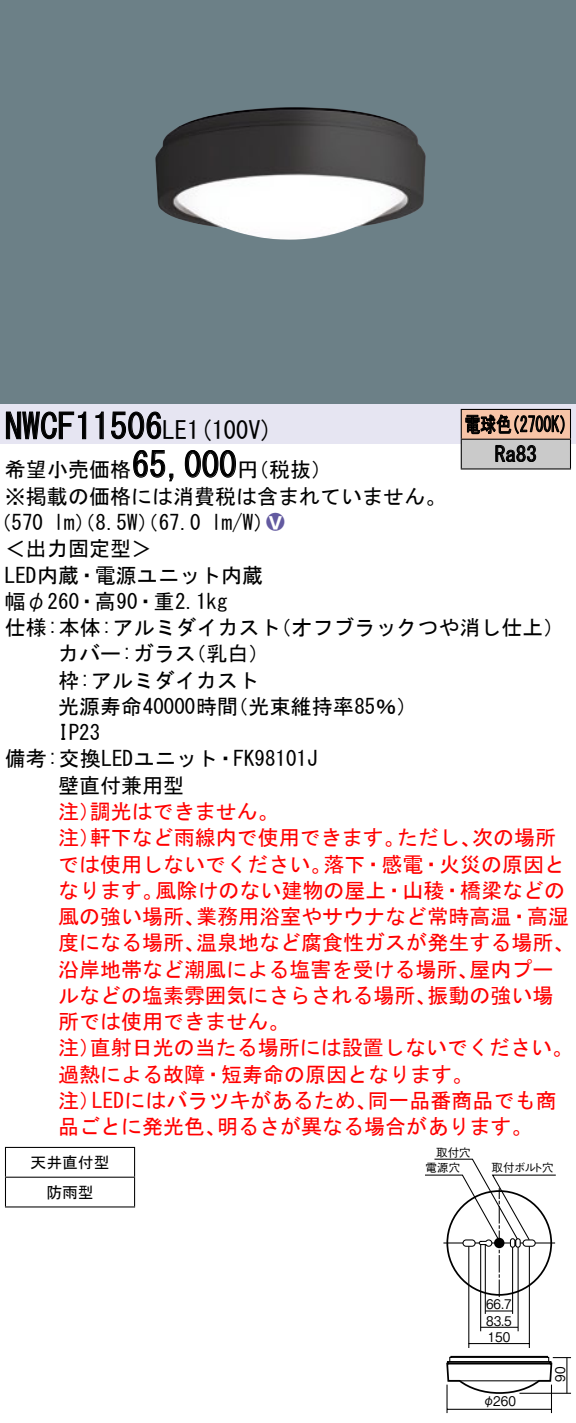
<style>
.page{position:relative;width:576px;height:1423px;background:#fff}
.page>*{position:absolute;margin:0;border:0;box-sizing:border-box;transform-origin:0 0}
.t1{font:35px "MS Gothic";color:#000}
.t2{font:24.5px "MS Gothic";color:#000}
.t3{font:21px/26.2px "MS Gothic";color:#f00}
.t4{font:21px/26.2px "MS Gothic";color:#000}
.t5{font:21px/29.8px "MS Gothic";color:#000;scale:.75 1}
.t6{font:21px "Ford Classification 1";color:#635aa0}
.t7{font:15.75px/29.8px "MS Gothic";color:#000;text-align:center}
.t8{font:13.3px "Gothic BBB Pro Medium 90 pv RKSJ H";color:#000;scale:.9 1}
.t9{font:11.55px "Gothic BBB Pro Medium 90 pv RKSJ H";color:#000}
.s1{color:#fff}
</style>
<div class="page">
<div style="left:0;top:0;width:575px;height:404px;background:#6c8087"></div>
<img style="left:155px;top:107px;width:270px;height:133px">
<div style="left:0;top:404px;width:575px;height:40px;background:#e6e5f2"></div>
<svg style="left:6px;top:411px;width:81px;height:29px"></svg>
<svg style="left:95px;top:411px;width:9px;height:29px"></svg>
<svg style="left:111px;top:411px;width:51px;height:29px"></svg>
<svg style="left:133px;top:450px;width:41px;height:32px"></svg>
<svg style="left:184px;top:450px;width:52px;height:28px"></svg>
<hr style="left:5px;top:1147px;width:130px;height:1px;background:#000">
<hr style="left:5px;top:1176px;width:130px;height:2px;background:#000">
<svg style="left:5px;top:1148px;width:1px;height:58px"></svg>
<svg style="left:134px;top:1148px;width:1px;height:58px"></svg>
<hr style="left:5px;top:1206px;width:130px;height:1px;background:#000">
<div style="left:461px;top:409px;width:109px;height:30px;background:#f7c4a7"></div>
<div style="left:461px;top:439px;width:109px;height:30px;background:#cacaca"></div>
<hr style="left:460px;top:409px;width:110px;height:1px;background:#000">
<hr style="left:569px;top:410px;width:2px;height:29px;background:#000">
<hr style="left:460px;top:439px;width:110px;height:1px;background:#000">
<hr style="left:569px;top:440px;width:2px;height:28px;background:#000">
<hr style="left:460px;top:468px;width:110px;height:2px;background:#000">
<svg style="left:460px;top:410px;width:104px;height:58px"></svg>
<svg style="left:425px;top:1158px;width:131px;height:255px"></svg>
<svg style="left:445px;top:1357px;width:125px;height:38px"></svg>
<div style="left:449px;top:1357px;width:100px;height:5px;border:1px solid #000"></div>
<div style="left:450px;top:1356px;width:97px;height:2px;border:1px solid #000"></div>
<svg style="left:443px;top:1188px;width:112px;height:109px"></svg>
<hr style="left:448px;top:1380px;width:102px;height:1px;background:#000">
<hr style="left:447px;top:1363px;width:104px;height:1px;background:#000">
<h1 class="t1" style="left:5px;top:409px;width:159px">NWCF11506</h1>
<p class="t2" style="left:162px;top:418px;width:112px">LE (1 100 (V</p>
<h1 class="t1" style="left:132px;top:447px;width:106px">65,000</h1>
<p class="t4" style="left:5px;top:457px;width:442px">希望小売価格<br>※掲載の価格には消費税は含まれていません。</p>
<p class="t6" style="left:266px;top:511px;width:19px">2<span class="s1">8</span></p>
<p class="t4" style="left:237px;top:457px;width:96px">（円税抜(</p>
<p class="t4" style="left:211px;top:509px;width:64px">l m (W/</p>
<p class="t4" style="left:5px;top:509px;width:259px;text-indent:-14px">（570<br>＜出力固定型&lt;<br>LED内蔵・電源ユニット内蔵幅φ260・高90・重2.1kg</p>
<p class="t4" style="left:54px;top:509px;width:149px">lm）（8.5 ）（W 67.0</p>
<p class="t5" style="left:494px;top:409px;width:57px;text-indent:-30px">電球色<br>Ra83</p>
<p class="t5" style="left:504px;top:409px;width:96px">（2700 (K</p>
<p class="t4" style="left:270px;top:614px;width:296px">（オフブラックつや消し仕上(</p>
<p class="t4" style="left:185px;top:614px;width:97px;text-indent:-180px">仕様:本体:アルミダイカスト（乳白(</p>
<p class="t4" style="left:58px;top:641px;width:139px">カバー:ガラス</p>
<p class="t4" style="left:58px;top:667px;width:202px">枠:アルミダイカスト</p>
<p class="t4" style="left:227px;top:693px;width:191px">（光束維持率85％(</p>
<p class="t4" style="left:58px;top:693px;width:181px">光源寿命40000時間</p>
<p class="t4" style="left:58px;top:719px;width:43px">IP23</p>
<p class="t4" style="left:5px;top:746px;width:314px">備考:交換LEDユニット・FK98101J</p>
<p class="t4" style="left:58px;top:772px;width:127px">壁直付兼用型</p>
<p class="t3" style="left:90px;top:798px;width:190px">調光はできません。</p>
<p class="t3" style="left:58px;top:798px;width:43px">注）</p>
<p class="t3" style="left:90px;top:824px;width:316px">軒下など雨線内で使用できます。</p>
<p class="t3" style="left:58px;top:824px;width:43px">注）</p>
<p class="t3" style="left:397px;top:824px;width:85px">ただし、</p>
<p class="t3" style="left:472px;top:824px;width:85px">次の場所</p>
<p class="t3" style="left:323px;top:851px;width:243px">落下・感電・火災の原因と</p>
<p class="t3" style="left:155px;top:851px;width:411px;text-indent:-97px">では使用しないでください。<br>風除けのない建物の屋上・山稜・橋梁などの</p>
<p class="t3" style="left:58px;top:877px;width:106px">なります。</p>
<p class="t3" style="left:196px;top:903px;width:374px">業務用浴室やサウナなど常時高温・高湿</p>
<p class="t3" style="left:196px;top:903px;width:380px;text-indent:-138px">風の強い場所、<br>温泉地など腐食性ガスが発生する場所、</p>
<p class="t3" style="left:58px;top:929px;width:148px">度になる場所、</p>
<p class="t3" style="left:469px;top:956px;width:85px">屋内プー</p>
<p class="t3" style="left:427px;top:956px;width:128px;text-indent:-369px">沿岸地帯など潮風による塩害を受ける場所、<br>振動の強い場</p>
<p class="t3" style="left:58px;top:982px;width:379px">ルなどの塩素雰囲気にさらされる場所、所では使用できません。</p>
<p class="t3" style="left:90px;top:1034px;width:484px">直射日光の当たる場所には設置しないでください。</p>
<p class="t3" style="left:58px;top:1034px;width:43px">注）</p>
<p class="t3" style="left:58px;top:1061px;width:416px">過熱による故障・短寿命の原因となります。</p>
<p class="t3" style="left:367px;top:1087px;width:190px">同一品番商品でも商</p>
<p class="t3" style="left:92px;top:1087px;width:286px">LEDにはバラツキがあるため、</p>
<p class="t3" style="left:58px;top:1087px;width:43px">注）</p>
<p class="t3" style="left:58px;top:1113px;width:169px">品ごとに発光色、</p>
<p class="t7" style="left:31px;top:1147px;width:80px">天井直付型防雨型</p>
<p class="t3" style="left:217px;top:1113px;width:317px">明るさが異なる場合があります。</p>
<p class="t9" style="left:436px;top:1143px;width:36px">取付穴</p>
<p class="t9" style="left:425px;top:1158px;width:36px">電源穴</p>
<p class="t9" style="left:491px;top:1158px;width:64px">取付ボルト穴</p>
<p class="t8" style="left:486px;top:1294px;width:30px">66.7</p>
<p class="t8" style="left:486px;top:1310px;width:30px">83.5</p>
<p class="t8" style="left:487px;top:1326px;width:27px">150</p>
<p class="t8" style="left:482px;top:1390px;width:38px">φ260</p>
<p class="t8" style="left:549px;top:1382px;width:18px;rotate:-90deg">90</p>
</div>
